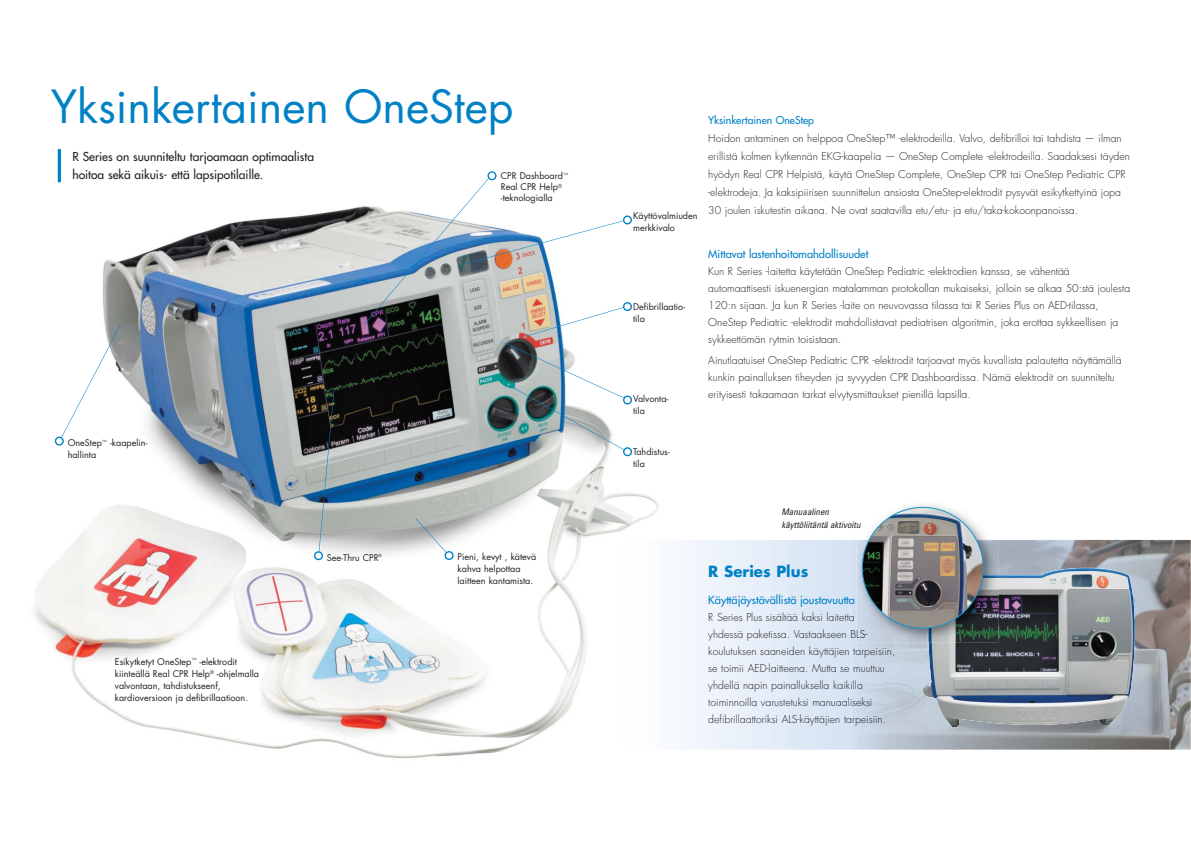
<style>
.page{position:relative;width:1191px;height:842px;background:#fff}
.page>*{position:absolute;margin:0;border:0;box-sizing:border-box;transform-origin:0 0}
.t1{font:44.5px "Futura Std";color:#0081c6}
.t2{font:700 15px "Futura Std";color:#0081c6}
.t3{font:500 12px/18px "Futura Std";color:#231f20}
.t4{font:500 11px "Futura Std";color:#0081c6}
.t5{font:300 10.5px/17px "Futura Std";color:#231f20}
.t6{font:500 10.5px "Futura Std";color:#0081c6}
.t7{font:9px/12px "Futura Std";color:#231f20}
.t8{font:italic condensed 9px/13px "Univers LT Std";color:#231f20}
.s1{color:#15171e}
</style>
<div class="page">
<img style="left:34px;top:155px;width:625px;height:604px">
<img style="left:620px;top:540px;width:39px;height:210px">
<img style="left:1190px;top:540px;width:1px;height:210px">
<img style="left:998px;top:540px;width:56px;height:28px">
<img style="left:1054px;top:540px;width:136px;height:34px">
<img style="left:1123px;top:574px;width:67px;height:176px">
<img style="left:1088px;top:727px;width:35px;height:23px">
<img style="left:983px;top:568px;width:158px;height:159px">
<svg style="left:58px;top:149px;width:3px;height:33px"></svg>
<img style="left:910px;top:504px;width:88px;height:71px">
<img style="left:983px;top:575px;width:15px;height:68px">
<svg style="left:684px;top:507px;width:299px;height:243px"></svg>
<svg style="left:54px;top:325px;width:67px;height:121px"></svg>
<svg style="left:415px;top:518px;width:39px;height:42px"></svg>
<img style="left:313px;top:388px;width:21px;height:173px">
<img style="left:364px;top:171px;width:268px;height:286px">
<h1 class="t1" style="left:51px;top:81px;width:464px">Yksinkertainen OneStep</h1>
<p class="t3" style="left:72px;top:148px;width:243px">R Series on suunniteltu tarjoamaan optimaalista hoitoa sekä aikuis- että lapsipotilaille.</p>
<p class="t7" style="left:501px;top:171px;width:69px;line-height:10.8px">CPR Dashboard<sup>™<br></sup>Real CPR Help<sup>® </sup>-teknologialla</p>
<p class="t7" style="left:68px;top:437px;width:81px;line-height:11.5px">OneStep<sup>™</sup> -kaapelin&shy;hallinta</p>
<p class="t7" style="left:115px;top:655px;width:146px">Esikytketyt OneStep<sup>™</sup> -elektrodit kiinteällä Real CPR Help<sup>®</sup> -ohjelmalla valvontaan, tahdistukseenf, kardioversioon ja defibrillaatioon.</p>
<p class="t7" style="left:327px;top:552px;width:57px">See-Thru CPR<sup>®</sup></p>
<p class="t7" style="left:457px;top:551px;width:80px">Pieni, kevyt , kätevä kahva helpottaa laitteen kantamista.</p>
<p class="t7" style="left:633px;top:210px;width:66px">Käyttövalmiuden merkkivalo</p>
<p class="t7" style="left:633px;top:300px;width:54px">Defibrillaatio&shy;tila</p>
<p class="t7" style="left:633px;top:393px;width:37px">Valvonta&shy;tila</p>
<p class="t6" style="left:708px;top:115px;width:107px">Yksinkertainen OneStep</p>
<p class="t5" style="left:708px;top:130px;width:423px;line-height:18px">Hoidon antaminen on helppoa OneStep™ -elektrodeilla. Valvo, defibrilloi tai tahdista — ilman erillistä kolmen kytkennän EKG-kaapelia — OneStep Complete -elektrodeilla. Saadaksesi täyden hyödyn Real CPR Helpistä, käytä OneStep Complete, OneStep CPR tai OneStep Pediatric CPR -elektrodeja. Ja kaksipiirisen suunnittelun ansiosta OneStep-elektrodit pysyvät esikytkettyinä jopa 30 joulen iskutestin aikana. Ne ovat saatavilla etu/etu- ja etu/taka-kokoonpanoissa.</p>
<p class="t4" style="left:708px;top:248px;width:161px">Mittavat lastenhoitomahdollisuudet</p>
<p class="t5" style="left:708px;top:263px;width:423px">Kun R Series -laitetta käytetään OneStep Pediatric -elektrodien kanssa, se vähentää automaattisesti iskuenergian matalamman protokollan mukaiseksi, jolloin se alkaa 50:stä joulesta 120:n sijaan. Ja kun R Series -laite on neuvovassa tilassa tai R Series Plus on AED-tilassa, OneStep Pediatric -elektrodit mahdollistavat pediatrisen algoritmin, joka erottaa sykkeellisen ja sykkeettömän rytmin toisistaan.</p>
<p class="t5" style="left:708px;top:353px;width:415px">Ainutlaatuiset OneStep Pediatric CPR -elektrodit tarjoavat myös kuvallista palautetta näyttämällä kunkin painalluksen tiheyden ja syvyyden CPR Dashboardissa. Nämä elektrodit on suunniteltu erityisesti takaamaan tarkat elvytysmittaukset pienillä lapsilla.</p>
<p class="t7" style="left:633px;top:446px;width:38px">Tahdistus&shy;tila</p>
<p class="t8" style="left:781px;top:506px;width:80px">Manuaalinen käyttöliitäntä aktivoitu</p>
<h2 class="t2" style="left:708px;top:563px;width:102px">R Series Plus</h2>
<p class="t4" style="left:708px;top:593px;width:148px">Käyttäjäystävällistä joustavuutta</p>
<p class="t5" style="left:708px;top:609px;width:188px">R Series Plus sisältää kaksi laitetta<br>yhdessä paketissa. Vastaakseen B<span class="s1">LS&shy;</span>koulutuksen saaneiden käyttäjien tarpeisiin, se toimii AED-laitteena. Mutta se muuttuu yhdellä napin painalluksella kaikilla toiminnoilla varustetuksi manuaaliseksi defibrillaattoriksi ALS-käyttäjien tarpeisiin.</p>
</div>
